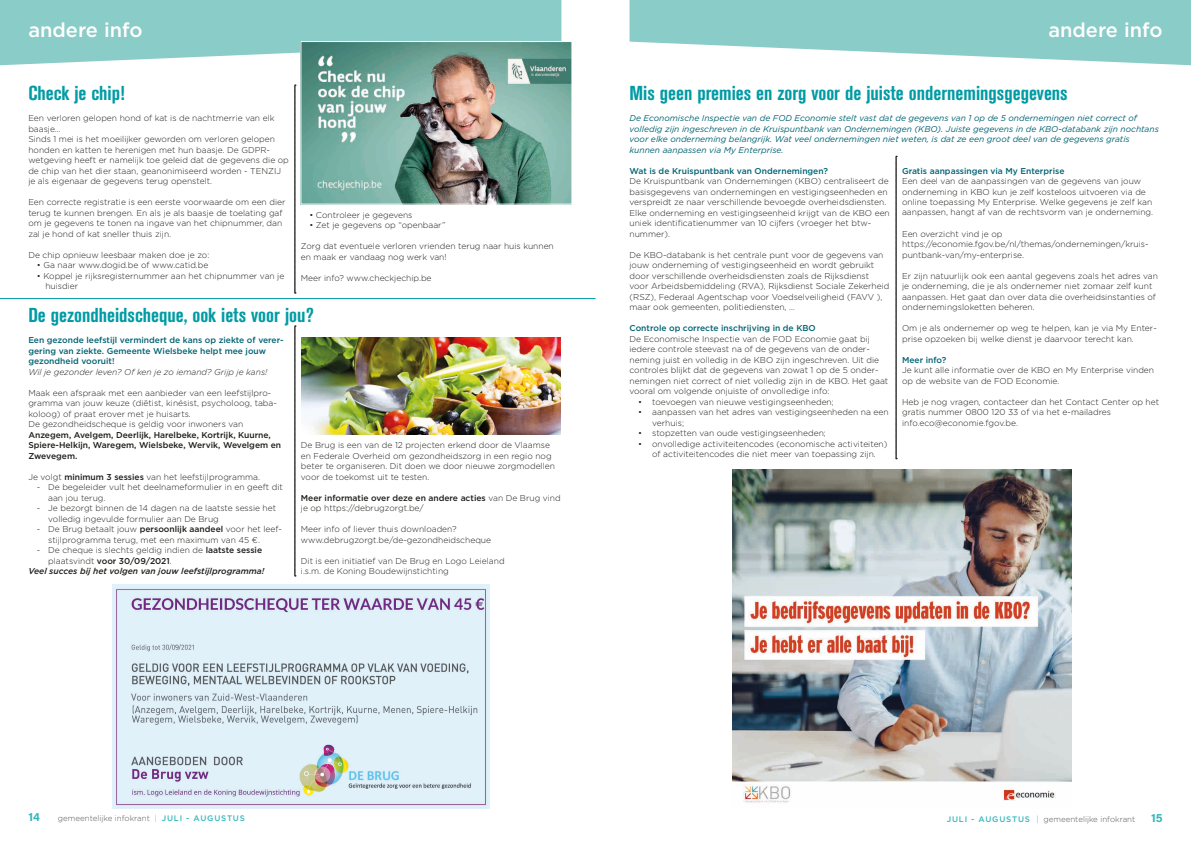
<style>
.page{position:relative;width:1191px;height:842px;background:#fff}
.page>*{position:absolute;margin:0;border:0;box-sizing:border-box;transform-origin:0 0}
.t1{font:700 condensed 20px "Akzidenz Grotesk BE";color:#009ba4}
.t2{font:500 20px "Gotham";color:#fff}
.t3{font:700 12px "Acumin Pro";color:#33b7bd}
.t4{font:300 8.5px/10.5px "Gotham";color:#1d1d1b}
.t5{font:italic 8.5px/10.5px "Gotham";color:#006373}
.t6{font:500 8.5px/10.5px "Gotham";color:#006373}
.t7{font:500 8.5px/10.5px "Gotham";color:#1d1d1b}
.t8{font:italic 500 8.5px "Gotham";color:#1d1d1b}
.t9{font:italic 300 8.5px "Gotham";color:#1d1d1b}
.t10{font:300 8px "Gotham";color:#575756}
.s1{font-weight:500}
.s2{font-weight:300}
.s3{color:#33b7bd}
.s4{font-weight:500;color:#33b7bd}
</style>
<div class="page">
<svg style="left:0;top:0;width:561px;height:66px;background:#92cfcb"></svg>
<svg style="left:629px;top:0;width:562px;height:66px"></svg>
<svg style="left:295px;top:85px;width:1px;height:209px"></svg>
<hr style="left:0;top:298px;width:595px;height:1px;background:#009ba4">
<img style="left:302px;top:43px;width:268px;height:160px">
<div style="left:300px;top:41px;width:272px;height:164px;border:1px solid #fff"></div>
<svg style="left:295px;top:326px;width:1px;height:251px"></svg>
<img style="left:112px;top:585px;width:378px;height:224px">
<svg style="left:896px;top:156px;width:1px;height:303px"></svg>
<img style="left:732px;top:470px;width:339px;height:333px">
<img style="left:301px;top:338px;width:260px;height:96px">
<h1 class="t2" style="left:28px;top:17px;width:116px">andere info</h1>
<h1 class="t2" style="left:1048px;top:17px;width:116px">andere info</h1>
<h1 class="t1" style="left:28px;top:82px;width:98px">Check je chip!</h1>
<p class="t4" style="left:28px;top:113px;width:262px">Een verloren gelopen hond of kat is de nachtmerrie van elk baasje…<br>Sinds 1 mei is het moeilijker geworden om verloren gelopen honden en katten te herenigen met hun baasje. De GDPR&shy;wetgeving heeft er namelijk toe geleid dat de gegevens die op de chip van het dier staan, geanonimiseerd worden - TENZIJ je als eigenaar de gegevens terug openstelt.</p>
<p class="t4" style="left:28px;top:197px;width:259px">Een correcte registratie is een eerste voorwaarde om een dier terug te kunnen brengen. En als je als baasje de toelating gaf om je gegevens te tonen na ingave van het chipnummer, dan zal je hond of kat sneller thuis zijn.</p>
<p class="t4" style="left:28px;top:249px;width:182px">De chip opnieuw leesbaar maken doe je zo:</p>
<p class="t4" style="left:37px;top:260px;width:173px">• Ga naar www.dogid.be of www.catid.be</p>
<p class="t4" style="left:45px;top:270px;width:240px;text-indent:-8px">• Koppel je rijksregisternummer aan het chipnummer van je huisdier</p>
<p class="t4" style="left:309px;top:209px;width:105px">• Controleer je gegevens</p>
<p class="t4" style="left:309px;top:220px;width:138px">• Zet je gegevens op “openbaar”</p>
<p class="t4" style="left:301px;top:241px;width:254px">Zorg dat eventuele verloren vrienden terug naar huis kunnen en maak er vandaag nog werk van!</p>
<p class="t4" style="left:301px;top:272px;width:132px">Meer info? www.checkjechip.be</p>
<h1 class="t1" style="left:28px;top:304px;width:287px">De gezondheidscheque, ook iets voor jou?</h1>
<p class="t6" style="left:28px;top:335px;width:257px">Een gezonde leefstijl vermindert de kans op ziekte of verer&shy;gering van ziekte. Gemeente Wielsbeke helpt mee jouw gezondheid vooruit!</p>
<p class="t9" style="left:28px;top:366px;width:240px">Wil je gezonder leven? Of ken je zo iemand? Grijp je kans!</p>
<p class="t4" style="left:28px;top:387px;width:250px">Maak een afspraak met een aanbieder van een leefstijlpro&shy;gramma van jouw keuze (diëtist, kinésist, psycholoog, taba&shy;koloog) of praat erover met je huisarts.<br>De gezondheidscheque is geldig voor inwoners van</p>
<p class="t7" style="left:28px;top:429px;width:254px">Anzegem, Avelgem, Deerlijk, Harelbeke, Kortrijk, Kuurne,<br>Spiere-Helkijn, Waregem, Wielsbeke, Wervik, Wevelgem en<br>Zwevegem.</p>
<p class="t4" style="left:28px;top:471px;width:233px">Je volgt <span class="s1">minimum 3 sessies</span> van het leefstijlprogramma.</p>
<p class="t4" style="left:48px;top:482px;width:236px;text-indent:-11px">- De begeleider vult het deelnameformulier in en geeft dit aan jou terug.</p>
<p class="t4" style="left:48px;top:503px;width:229px;text-indent:-11px">- Je bezorgt binnen de 14 dagen na de laatste sessie het volledig ingevulde formulier aan De Brug</p>
<p class="t4" style="left:48px;top:524px;width:235px;text-indent:-11px">- De Brug betaalt jouw <span class="s1">persoonlijk aandeel</span> voor het leef&shy;stijlprogramma terug, met een maximum van 45 €.</p>
<p class="t4" style="left:37px;top:545px;width:227px">- De cheque is slechts geldig indien de <span class="s1">laatste sessie</span></p>
<p class="t7" style="left:48px;top:555px;width:125px"><span class="s2">plaatsvindt</span> voor 30/09/2021<span class="s2">.</span></p>
<p class="t8" style="left:28px;top:566px;width:237px">Veel succes bij het volgen van jouw leefstijlprogramma!</p>
<p class="t4" style="left:301px;top:440px;width:256px">De Brug is een van de 12 projecten erkend door de Vlaamse en Federale Overheid om gezondheidszorg in een regio nog beter te organiseren. Dit doen we door nieuwe zorgmodellen voor de toekomst uit te testen.</p>
<p class="t4" style="left:301px;top:492px;width:261px"><span class="s1">Meer informatie over deze en andere acties</span> van De Brug vind je op https://debrugzorgt.be/</p>
<p class="t4" style="left:301px;top:524px;width:192px">Meer info of liever thuis downloaden? www.debrugzorgt.be/de-gezondheidscheque</p>
<p class="t4" style="left:301px;top:555px;width:205px">Dit is een initiatief van De Brug en Logo Leieland i.s.m. de Koning Boudewijnstichting</p>
<h1 class="t1" style="left:629px;top:82px;width:440px">Mis geen premies en zorg voor de juiste ondernemingsgegevens</h1>
<p class="t5" style="left:629px;top:113px;width:531px">De Economische Inspectie van de FOD Economie stelt vast dat de gegevens van 1 op de 5 ondernemingen niet correct of volledig zijn ingeschreven in de Kruispuntbank van Ondernemingen (KBO). Juiste gegevens in de KBO-databank zijn nochtans voor elke onderneming belangrijk. Wat veel ondernemingen niet weten, is dat ze een groot deel van de gegevens gratis kunnen aanpassen via My Enterprise.</p>
<p class="t6" style="left:629px;top:165px;width:200px">Wat is de Kruispuntbank van Ondernemingen?</p>
<p class="t4" style="left:629px;top:176px;width:262px">De Kruispuntbank van Ondernemingen (KBO) centraliseert de basisgegevens van ondernemingen en vestigingseenheden en verspreidt ze naar verschillende bevoegde overheidsdiensten.<br>Elke onderneming en vestigingseenheid krijgt van de KBO een uniek identificatienummer van 10 cijfers (vroeger het btw&shy;nummer).</p>
<p class="t4" style="left:629px;top:249px;width:261px">De KBO-databank is het centrale punt voor de gegevens van jouw onderneming of vestigingseenheid en wordt gebruikt door verschillende overheidsdiensten zoals de Rijksdienst voor Arbeidsbemiddeling (RVA), Rijksdienst Sociale Zekerheid (RSZ), Federaal Agentschap voor Voedselveiligheid (FAVV ), maar ook gemeenten, politiediensten, …</p>
<p class="t6" style="left:629px;top:323px;width:188px">Controle op correcte inschrijving in de KBO</p>
<p class="t4" style="left:629px;top:333px;width:260px">De Economische Inspectie van de FOD Economie gaat bij iedere controle steevast na of de gegevens van de onder&shy;neming juist en volledig in de KBO zijn ingeschreven. Uit die controles blijkt dat de gegevens van zowat 1 op de 5 onder&shy;nemingen niet correct of niet volledig zijn in de KBO. Het gaat vooral om volgende onjuiste of onvolledige info:</p>
<p class="t4" style="left:638px;top:396px;width:197px">• toevoegen van nieuwe vestigingseenheden;</p>
<p class="t4" style="left:652px;top:407px;width:238px;text-indent:-14px">• aanpassen van het adres van vestigingseenheden na een verhuis;</p>
<p class="t4" style="left:638px;top:428px;width:189px">• stopzetten van oude vestigingseenheden;</p>
<p class="t4" style="left:638px;top:438px;width:251px;text-align:center">• onvolledige activiteitencodes (economische activiteiten) of activiteitencodes die niet meer van toepassing zijn.</p>
<p class="t6" style="left:902px;top:165px;width:164px">Gratis aanpassingen via My Enterprise</p>
<p class="t4" style="left:902px;top:175px;width:252px">Een deel van de aanpassingen van de gegevens van jouw onderneming in KBO kun je zelf kosteloos uitvoeren via de online toepassing My Enterprise. Welke gegevens je zelf kan aanpassen, hangt af van de rechtsvorm van je onderneming.</p>
<p class="t4" style="left:902px;top:228px;width:248px">Een overzicht vind je op https://economie.fgov.be/nl/themas/ondernemingen/kruis&shy;puntbank-van/my-enterprise.</p>
<p class="t4" style="left:902px;top:270px;width:257px">Er zijn natuurlijk ook een aantal gegevens zoals het adres van je onderneming, die je als ondernemer niet zomaar zelf kunt aanpassen. Het gaat dan over data die overheidsinstanties of ondernemingsloketten beheren.</p>
<p class="t4" style="left:902px;top:322px;width:256px">Om je als ondernemer op weg te helpen, kan je via My Enter&shy;prise opzoeken bij welke dienst je daarvoor terecht kan.</p>
<p class="t6" style="left:902px;top:354px;width:46px">Meer info?</p>
<p class="t4" style="left:902px;top:364px;width:253px">Je kunt alle informatie over de KBO en My Enterprise vinden op de website van de FOD Economie.</p>
<p class="t4" style="left:902px;top:396px;width:259px">Heb je nog vragen, contacteer dan het Contact Center op het gratis nummer 0800 120 33 of via het e-mailadres info.eco@economie.fgov.be.</p>
<h2 class="t3" style="left:28px;top:809px;width:13px">14</h2>
<p class="t10" style="left:58px;top:813px;width:188px">gemeentelijke infokrant <span class="s3">|</span> <span class="s4">JULI - AUGUSTUS</span></p>
<p class="t10" style="left:946px;top:814px;width:190px"><span class="s4">JULI - AUGUSTUS</span> <span class="s3">|</span> gemeentelijke infokrant</p>
<h2 class="t3" style="left:1151px;top:809px;width:13px">15</h2>
</div>
